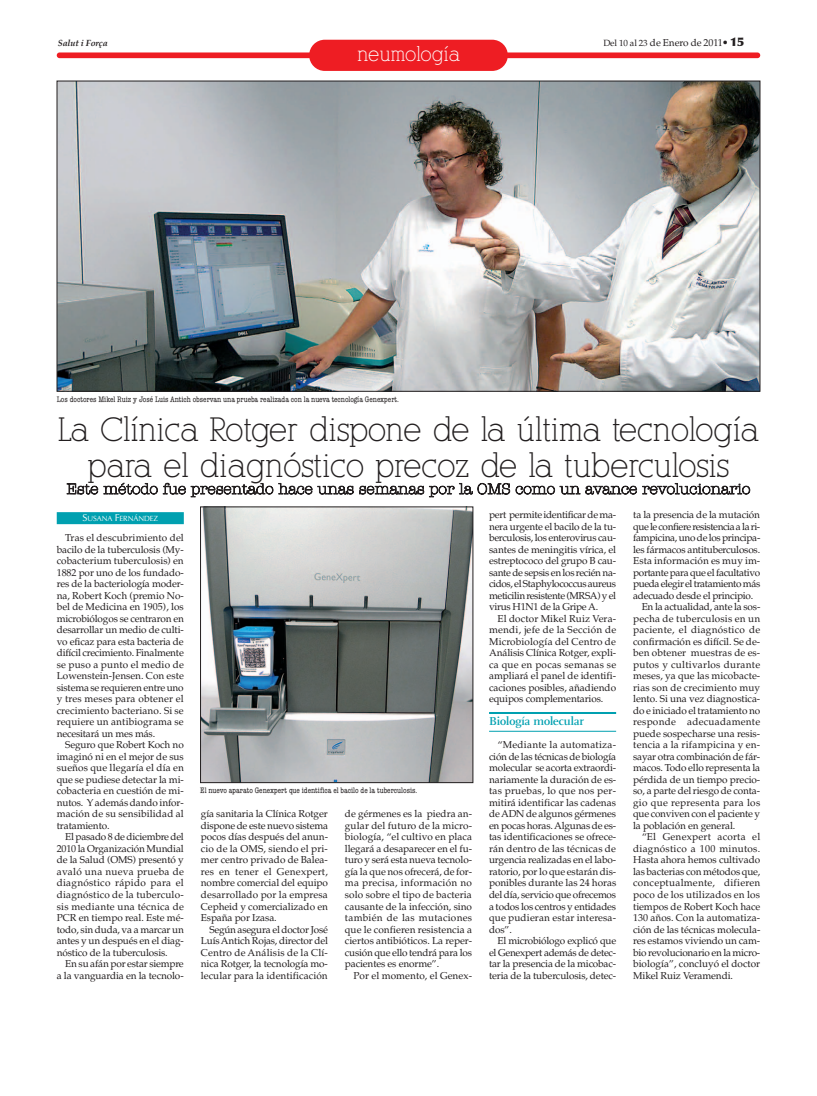
<style>
.page{position:relative;width:817px;height:1096px;background:#fff}
.page>*{position:absolute;margin:0;border:0;box-sizing:border-box;transform-origin:0 0}
.t1{font:33px/35px "Alexandria FLF";letter-spacing:-.01em;color:#231f20;text-align:center}
.t2{font:20px "Alexandria FLF";color:#fff}
.t3{font:300 15px "American Typewriter";color:#231f20}
.t4{font:700 12px "FF Scala WT15";color:#00a0b0}
.t5{font:10px/11.5px "Palatino";letter-spacing:-.01em;color:#231f20;text-align:justify}
.t6{font:10px "Palatino";letter-spacing:.025em;color:#231f20}
.t7{font:10px "Palatino";letter-spacing:-.03em;color:#231f20}
.t8{font:10px "Palatino";letter-spacing:.015em;color:#231f20}
.t9{font:10px "Palatino";letter-spacing:.01em;color:#231f20}
.t10{font:10px "Palatino";letter-spacing:-.04em;color:#231f20}
.t11{font:10px "Palatino";letter-spacing:-.035em;color:#231f20}
.t12{font:10px "Palatino";letter-spacing:.02em;color:#231f20}
.t13{font:italic 700 9px "Palatino";letter-spacing:-.01em;color:#231f20}
.t14{font:condensed 8px "American Typewriter";color:#231f20}
.t15{font:7.5px "Optima";letter-spacing:-.015em;color:#fff}
.s1{font-size:9px}
.s2{font-family:"Optima";font-weight:900}
.s3{font-family:"Optima";font-weight:900;font-size:12px}
.s4{font-size:10px}
</style>
<div class="page">
<div style="left:57px;top:52px;width:702px;height:6px;background:#ee1d23;border-radius:3px"></div>
<div style="left:309px;top:40px;width:198px;height:31px;background:#ee1d23;border-radius:16px"></div>
<img style="left:59px;top:83px;width:698px;height:306px">
<div style="left:57px;top:512px;width:127px;height:12px;background:#00a0b0"></div>
<hr style="left:489px;top:711px;width:126px;height:2px;background:#00a0b0">
<hr style="left:489px;top:730px;width:126px;height:1px;background:#00a0b0">
<img style="left:202px;top:508px;width:269px;height:272px">
<div style="left:200px;top:506px;width:273px;height:276px;border:1px solid #231f20"></div>
<p class="t13" style="left:58px;top:40px;width:52px">Salut i Força</p>
<p class="t5" style="left:603px;top:37px;width:142px"><span class="s1">Del 10 al 23</span> de Enero de 2011<span class="s2">•</span> <span class="s3">15</span></p>
<h2 class="t2" style="left:357px;top:47px;width:104px">neumología</h2>
<p class="t14" style="left:57px;top:396px;width:343px">Los doctores Mikel Ruiz y José Luis Antich observan una prueba realizada con la nueva tecnología Genexpert.</p>
<h1 class="t1" style="left:58px;top:415px;width:702px">La Clínica Rotger dispone de la última tecnología para el diagnóstico precoz de la tuberculosis</h1>
<h3 class="t3" style="left:67px;top:483px;width:684px">Este método fue presentado hace unas semanas por la OMS como un avance revolucionario</h3>
<p class="t15" style="left:83px;top:514px;width:77px"><span class="s4">S</span>USANA <span class="s4">F</span>ERNÁNDEZ</p>
<p class="t5" style="left:57px;top:532px;width:129px;text-indent:9px">Tras el descubrimiento del bacilo de la tuberculosis (My&shy;cobacterium tuberculosis) en 1882 por uno de los fundado&shy;res de la bacteriología moder&shy;na, Robert Koch (premio No&shy;bel de Medicina en 1905), los microbiólogos se centraron en desarrollar un medio de culti&shy;vo eficaz para esta bacteria de difícil crecimiento. Finalmente se puso a punto el medio de Lowenstein-Jensen. Con este sistema se requieren entre uno y tres meses para obtener el crecimiento bacteriano. Si se requiere un antibiograma se necesitará un mes más.</p>
<p class="t5" style="left:57px;top:739px;width:129px;text-indent:9px">Seguro que Robert Koch no imaginó ni en el mejor de sus sueños que llegaría el día en que se pudiese detectar la mi&shy;cobacteria en cuestión de mi&shy;nutos. Y además dando infor&shy;mación de su sensibilidad al tratamiento.</p>
<p class="t5" style="left:57px;top:831px;width:129px;text-indent:9px">El pasado 8 de diciembre del 2010 la Organización Mundial de la Salud (OMS) presentó y avaló una nueva prueba de diagnóstico rápido para el diagnóstico de la tuberculo&shy;sis mediante una técnica de PCR en tiempo real. Este mé&shy;todo, sin duda, va a marcar un antes y un después en el diag&shy;nóstico de la tuberculosis.</p>
<p class="t5" style="left:57px;top:957px;width:128px;text-align:right">En su afán por estar siempre<br>a la vanguardia en la tecnolo-</p>
<p class="t14" style="left:200px;top:787px;width:218px">El nuevo aparato Genexpert que identifica el bacilo de la tuberculosis.</p>
<p class="t5" style="left:201px;top:808px;width:129px">gía sanitaria la Clínica Rotger dispone de este nuevo sistema pocos días después del anun&shy;cio de la OMS, siendo el pri&shy;mer centro privado de Balea&shy;res en tener el Genexpert, nombre comercial del equipo desarrollado por la empresa Cepheid y comercializado en España por Izasa.</p>
<p class="t5" style="left:201px;top:923px;width:129px;text-indent:9px">Según asegura el doctor José Luís Antich Rojas, director del Centro de Análisis de la Clí&shy;nica Rotger, la tecnología mo&shy;lecular para la identificación</p>
<p class="t5" style="left:345px;top:808px;width:129px">de gérmenes es la piedra an&shy;gular del futuro de la micro&shy;biología, “el cultivo en placa llegará a desaparecer en el fu&shy;turo y será esta nueva tecnolo&shy;gía la que nos ofrecerá, de for&shy;ma precisa, información no solo sobre el tipo de bacteria causante de la infección, sino también de las mutaciones que le confieren resistencia a ciertos antibióticos. La reper&shy;cusión que ello tendrá para los pacientes es enorme”.</p>
<p class="t9" style="left:353px;top:968px;width:120px">Por el momento, el Genex-</p>
<p class="t5" style="left:489px;top:509px;width:129px">pert permite identificar de ma&shy;nera urgente el bacilo de la tu&shy;berculosis, los enterovirus cau&shy;santes de meningitis vírica, el estreptococo del grupo B cau&shy;sante de sepsis en los recién na&shy;cidos, el Staphylococcus aureus meticilin resistente (MRSA) y el virus H1N1 de la Gripe A.</p>
<p class="t5" style="left:489px;top:612px;width:128px;text-indent:9px">El doctor Mikel Ruiz Vera&shy;mendi, jefe de la Sección de Microbiología del Centro de Análisis Clínica Rotger, expli&shy;ca que en pocas semanas se ampliará el panel de identifi&shy;caciones posibles, añadiendo equipos complementarios.</p>
<p class="t4" style="left:489px;top:714px;width:96px">Biología molecular</p>
<p class="t5" style="left:489px;top:739px;width:129px;text-indent:9px">“Mediante la automatiza&shy;ción de las técnicas de biología molecular se acorta extraordi&shy;nariamente la duración de es&shy;tas pruebas, lo que nos per&shy;mitirá identificar las cadenas de ADN de algunos gérmenes en pocas horas. Algunas de es&shy;tas identificaciones se ofrece&shy;rán dentro de las técnicas de urgencia realizadas en el labo&shy;ratorio, por lo que estarán dis&shy;ponibles durante las 24 horas del día, servicio que ofrecemos a todos los centros y entidades que pudieran estar interesa&shy;dos”.</p>
<p class="t5" style="left:489px;top:934px;width:128px;text-indent:9px">El microbiólogo explicó que el Genexpert además de detec&shy;tar la presencia de la micobac&shy;teria de la tuberculosis, detec-</p>
<p class="t5" style="left:632px;top:509px;width:128px">ta la presencia de la mutación</p>
<p class="t10" style="left:632px;top:520px;width:129px">que le confiere resistencia a la ri-</p>
<p class="t7" style="left:632px;top:531px;width:129px">fampicina, uno de los principa-</p>
<p class="t5" style="left:632px;top:543px;width:128px">les fármacos antituberculosos.</p>
<p class="t5" style="left:632px;top:555px;width:128px">Esta información es muy im-</p>
<p class="t7" style="left:632px;top:566px;width:128px">portante para que el facultativo</p>
<p class="t11" style="left:632px;top:577px;width:128px">pueda elegir el tratamiento más</p>
<p class="t5" style="left:632px;top:589px;width:121px">adecuado desde el principio.</p>
<p class="t5" style="left:641px;top:601px;width:120px">En la actualidad, ante la sos-</p>
<p class="t12" style="left:632px;top:612px;width:128px">pecha de tuberculosis en un</p>
<p class="t6" style="left:632px;top:623px;width:128px">paciente, el diagnóstico de</p>
<p class="t5" style="left:632px;top:635px;width:128px">confirmación es difícil. Se de-</p>
<p class="t9" style="left:632px;top:646px;width:128px">ben obtener muestras de es-</p>
<p class="t6" style="left:632px;top:658px;width:128px">putos y cultivarlos durante</p>
<p class="t5" style="left:632px;top:670px;width:128px">meses, ya que las micobacte-</p>
<p class="t8" style="left:632px;top:681px;width:128px">rias son de crecimiento muy</p>
<p class="t5" style="left:632px;top:693px;width:128px">lento. Si una vez diagnostica-</p>
<p class="t5" style="left:632px;top:704px;width:128px">do e iniciado el tratamiento no</p>
<p class="t6" style="left:632px;top:715px;width:128px">responde adecuadamente</p>
<p class="t5" style="left:632px;top:727px;width:128px">puede sospecharse una resis-</p>
<p class="t6" style="left:632px;top:738px;width:128px">tencia a la rifampicina y en-</p>
<p class="t5" style="left:632px;top:750px;width:128px">sayar otra combinación de fár-</p>
<p class="t5" style="left:632px;top:762px;width:128px">macos. Todo ello representa la</p>
<p class="t5" style="left:632px;top:773px;width:128px">pérdida de un tiempo precio-</p>
<p class="t5" style="left:632px;top:785px;width:128px">so, a parte del riesgo de conta-</p>
<p class="t6" style="left:632px;top:796px;width:128px">gio que representa para los</p>
<p class="t5" style="left:632px;top:808px;width:128px">que conviven con el paciente y</p>
<p class="t5" style="left:632px;top:819px;width:104px">la población en general.</p>
<p class="t6" style="left:641px;top:830px;width:120px">“El Genexpert acorta el</p>
<p class="t6" style="left:632px;top:842px;width:128px">diagnóstico a 100 minutos.</p>
<p class="t5" style="left:632px;top:854px;width:128px">Hasta ahora hemos cultivado</p>
<p class="t5" style="left:632px;top:865px;width:129px">las bacterias con métodos que,</p>
<p class="t6" style="left:632px;top:876px;width:128px">conceptualmente, difieren</p>
<p class="t8" style="left:632px;top:888px;width:128px">poco de los utilizados en los</p>
<p class="t5" style="left:632px;top:900px;width:128px">tiempos de Robert Koch hace</p>
<p class="t5" style="left:632px;top:911px;width:128px">130 años. Con la automatiza-</p>
<p class="t5" style="left:632px;top:923px;width:129px">ción de las técnicas molecula-</p>
<p class="t5" style="left:632px;top:934px;width:128px">res estamos viviendo un cam-</p>
<p class="t5" style="left:632px;top:946px;width:128px">bio revolucionario en la micro-</p>
<p class="t5" style="left:632px;top:957px;width:128px">biología”, concluyó el doctor</p>
<p class="t5" style="left:632px;top:969px;width:101px">Mikel Ruiz Veramendi.</p>
</div>
